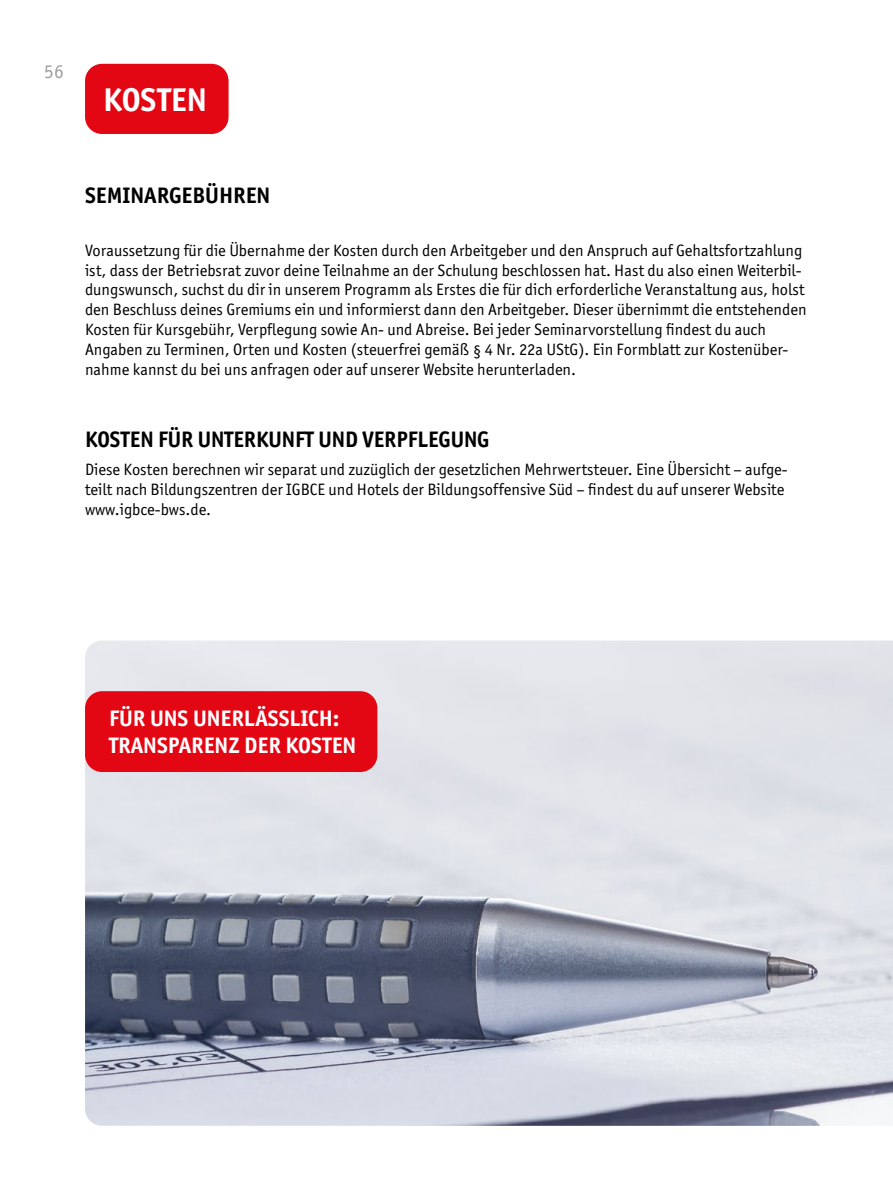
<style>
.page{position:relative;width:893px;height:1191px;background:#fff}
.page>*{position:absolute;margin:0;border:0;box-sizing:border-box;transform-origin:0 0}
.t1{font:700 33px "Officina Sans ITC Std";color:#fff}
.t2{font:700 22.5px "Officina Sans ITC Std";color:#000}
.t3{font:700 22.5px/27px "Officina Sans ITC Std";color:#fff}
.t4{font:19.5px "Officina Sans ITC Std";color:#9d9d9c}
.t5{font:16.5px/19.8px "Officina Sans ITC Std";color:#000}
</style>
<div class="page">
<img style="left:85px;top:640px;width:808px;height:485px">
<div style="left:85px;top:691px;width:292px;height:81px;background:#e30613;border-radius:17px"></div>
<div style="left:85px;top:64px;width:144px;height:70px;background:#e30613;border-radius:17px"></div>
<p class="t4" style="left:44px;top:60px;width:21px">56</p>
<h1 class="t1" style="left:103px;top:79px;width:105px">KOSTEN</h1>
<h2 class="t2" style="left:85px;top:182px;width:187px">SEMINARGEBÜHREN</h2>
<p class="t5" style="left:85px;top:240px;width:723px">Voraussetzung für die Übernahme der Kosten durch den Arbeitgeber und den Anspruch auf Gehaltsfortzahlung ist, dass der Betriebsrat zuvor deine Teilnahme an der Schulung beschlossen hat. Hast du also einen Weiterbil&shy;dungswunsch, suchst du dir in unserem Programm als Erstes die für dich erforderliche Veranstaltung aus, holst den Beschluss deines Gremiums ein und informierst dann den Arbeitgeber. Dieser übernimmt die entstehenden Kosten für Kursgebühr, Verpflegung sowie An- und Abreise. Bei jeder Seminarvorstellung findest du auch Angaben zu Terminen, Orten und Kosten (steuerfrei gemäß § 4 Nr. 22a UStG). Ein Formblatt zur Kostenüber&shy;nahme kannst du bei uns anfragen oder auf unserer Website herunterladen.</p>
<h2 class="t2" style="left:85px;top:425px;width:406px">KOSTEN FÜR UNTERKUNFT UND VERPFLEGUNG</h2>
<p class="t5" style="left:85px;top:460px;width:704px">Diese Kosten berechnen wir separat und zuzüglich der gesetzlichen Mehrwertsteuer. Eine Übersicht – aufge&shy;teilt nach Bildungszentren der IGBCE und Hotels der Bildungsoffensive Süd – findest du auf unserer Website www.igbce-bws.de.</p>
<h2 class="t3" style="left:109px;top:705px;width:249px">FÜR UNS UNERLÄSSLICH:<br>TRANSPARENZ DER KOSTEN</h2>
</div>
